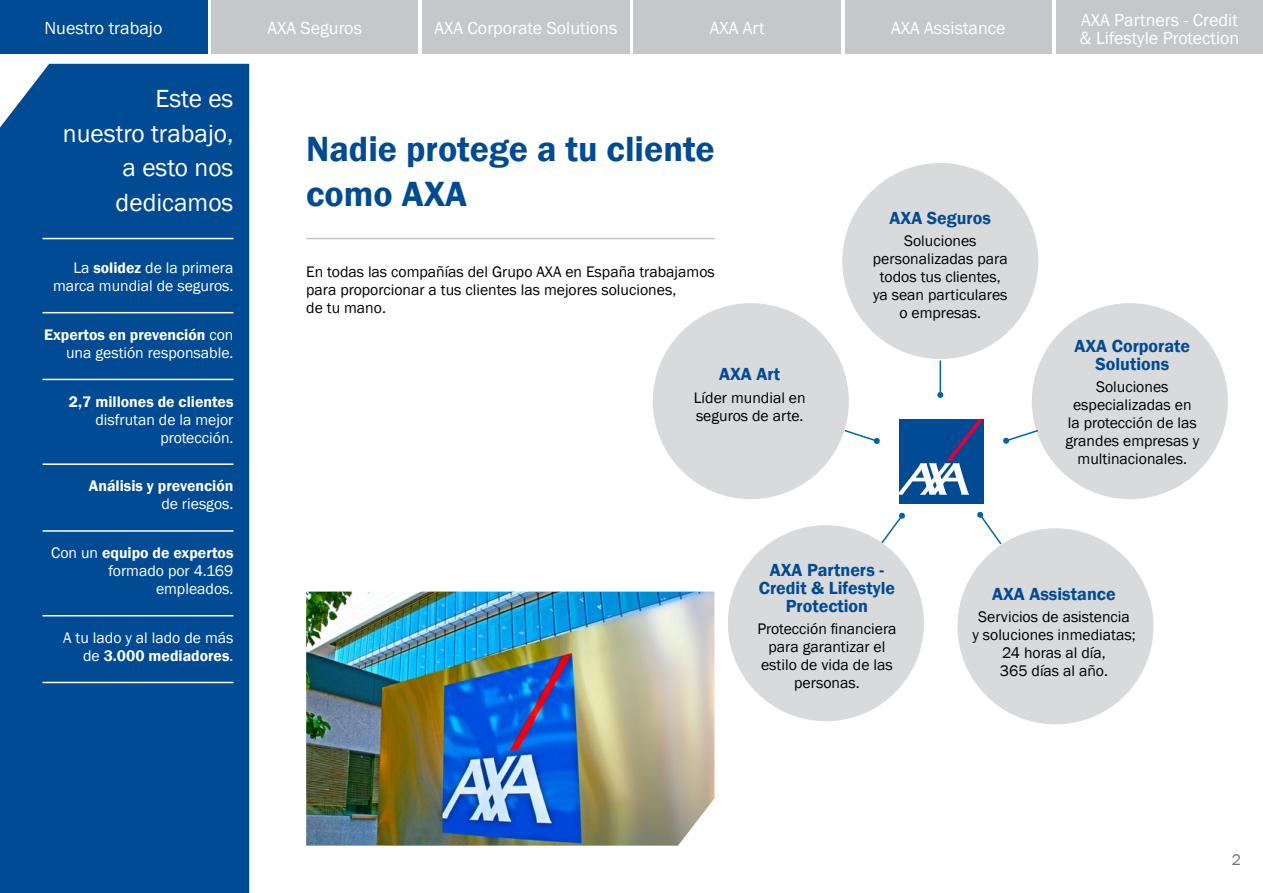
<style>
.page{position:relative;width:1263px;height:893px;background:#fff}
.page>*{position:absolute;margin:0;border:0;box-sizing:border-box;transform-origin:0 0}
.t1{font:600 36px/45px "Franklin Gothic";color:#004b93}
.t2{font:25.5px/34.5px "Franklin Gothic";color:#fff;text-align:right}
.t3{font:18px/18px "Franklin Gothic";color:#fff}
.t4{font:600 18px/18px "Franklin Gothic";color:#004b93;text-align:center}
.t5{font:15.75px/18px "Franklin Gothic";color:#000;text-align:center}
.t6{font:15.75px/18px "Franklin Gothic";color:#fff;text-align:right}
.t7{font:600 15.75px "Franklin Gothic";color:#fff}
.t8{font:15.75px "Franklin Gothic";color:#707172}
.s1{font-weight:600}
</style>
<div class="page">
<div style="left:653px;top:303px;width:196px;height:196px;background:#d9dadb;border-radius:50%"></div>
<div style="left:1032px;top:303px;width:196px;height:196px;background:#d9dadb;border-radius:50%"></div>
<div style="left:842px;top:163px;width:196px;height:196px;background:#d9dadb;border-radius:50%"></div>
<div style="left:957px;top:528px;width:196px;height:196px;background:#d9dadb;border-radius:50%"></div>
<div style="left:0;top:64px;width:249px;height:829px;background:#004b93"></div>
<hr style="left:43px;top:312px;width:190px;height:1px;background:#fff">
<hr style="left:43px;top:379px;width:190px;height:1px;background:#fff">
<hr style="left:43px;top:463px;width:190px;height:2px;background:#fff">
<hr style="left:43px;top:530px;width:190px;height:2px;background:#fff">
<hr style="left:43px;top:615px;width:190px;height:1px;background:#fff">
<hr style="left:43px;top:682px;width:190px;height:1px;background:#fff">
<hr style="left:43px;top:238px;width:190px;height:1px;background:#fff">
<hr style="left:306px;top:238px;width:409px;height:1px;background:#c6c7c8">
<div style="left:899px;top:419px;width:84px;height:84px;background:#004b93"></div>
<svg style="left:899px;top:419px;width:84px;height:76px"></svg>
<hr style="left:939px;top:361px;width:2px;height:34px;background:#0065a6">
<svg style="left:937px;top:392px;width:6px;height:6px"></svg>
<svg style="left:977px;top:512px;width:26px;height:34px"></svg>
<svg style="left:843px;top:429px;width:37px;height:15px"></svg>
<svg style="left:1003px;top:430px;width:37px;height:14px"></svg>
<img style="left:306px;top:592px;width:408px;height:254px">
<div style="left:728px;top:525px;width:196px;height:196px;background:#d9dadb;border-radius:50%"></div>
<svg style="left:881px;top:512px;width:24px;height:33px"></svg>
<div style="left:0;top:0;width:207px;height:53px;background:#004b93"></div>
<div style="left:211px;top:0;width:207px;height:53px;background:#c6c7c8"></div>
<div style="left:422px;top:0;width:207px;height:53px;background:#c6c7c8"></div>
<div style="left:634px;top:0;width:207px;height:53px;background:#c6c7c8"></div>
<div style="left:845px;top:0;width:207px;height:53px;background:#c6c7c8"></div>
<div style="left:1056px;top:0;width:207px;height:53px;background:#c6c7c8"></div>
<p class="t3" style="left:45px;top:19px;width:119px">Nuestro trabajo</p>
<p class="t3" style="left:267px;top:19px;width:96px">AXA Seguros</p>
<p class="t3" style="left:434px;top:19px;width:184px">AXA Corporate Solutions</p>
<p class="t3" style="left:710px;top:19px;width:56px">AXA Art</p>
<p class="t3" style="left:891px;top:19px;width:116px">AXA Assistance</p>
<p class="t3" style="left:1079px;top:11px;width:161px">AXA Partners - Credit &amp; Lifestyle Protection</p>
<h2 class="t2" style="left:63px;top:82px;width:172px">Este es<br>nuestro trabajo, a esto nos dedicamos</h2>
<p class="t6" style="left:53px;top:259px;width:182px">La <span class="s1">solidez</span> de la primera marca mundial de seguros.</p>
<p class="t6" style="left:44px;top:326px;width:191px"><span class="s1">Expertos en prevención</span> con una gestión responsable.</p>
<p class="t7" style="left:69px;top:392px;width:166px">2,7 millones de clientes</p>
<p class="t6" style="left:95px;top:411px;width:140px">disfrutan de la mejor protección.</p>
<p class="t7" style="left:89px;top:476px;width:146px">Análisis y prevención</p>
<p class="t6" style="left:161px;top:496px;width:74px">de riesgos.</p>
<p class="t6" style="left:51px;top:544px;width:184px">Con un <span class="s1">equipo de expertos </span>formado por 4.169 empleados.</p>
<p class="t6" style="left:63px;top:629px;width:172px">A tu lado y al lado de más de <span class="s1">3.000 mediadores</span>.</p>
<h1 class="t1" style="left:306px;top:127px;width:410px">Nadie protege a tu cliente como AXA</h1>
<p class="t5" style="left:306px;top:263px;width:410px;text-align:left">En todas las compañías del Grupo AXA en España trabajamos para proporcionar a tus clientes las mejores soluciones,<br>de tu mano.</p>
<p class="t4" style="left:719px;top:366px;width:63px">AXA Art</p>
<p class="t5" style="left:694px;top:389px;width:113px;text-align:left">Líder mundial en seguros de arte.</p>
<p class="t4" style="left:890px;top:209px;width:103px">AXA Seguros</p>
<p class="t5" style="left:873px;top:232px;width:136px">Soluciones personalizadas para todos tus clientes, ya sean particulares o empresas.</p>
<p class="t4" style="left:1074px;top:337px;width:117px">AXA Corporate<br>Solutions</p>
<p class="t5" style="left:1065px;top:378px;width:135px">Soluciones especializadas en la protección de las grandes empresas y multinacionales.</p>
<p class="t4" style="left:759px;top:561px;width:138px">AXA Partners -<br>Credit &amp; Lifestyle<br>Protection</p>
<p class="t5" style="left:757px;top:620px;width:141px">Protección financiera para garantizar el estilo de vida de las personas.</p>
<p class="t4" style="left:992px;top:585px;width:125px">AXA Assistance</p>
<p class="t5" style="left:972px;top:608px;width:165px">Servicios de asistencia<br>y soluciones inmediatas;<br>24 horas al día,<br>365 días al año.</p>
<p class="t8" style="left:1232px;top:850px;width:11px">2</p>
</div>
